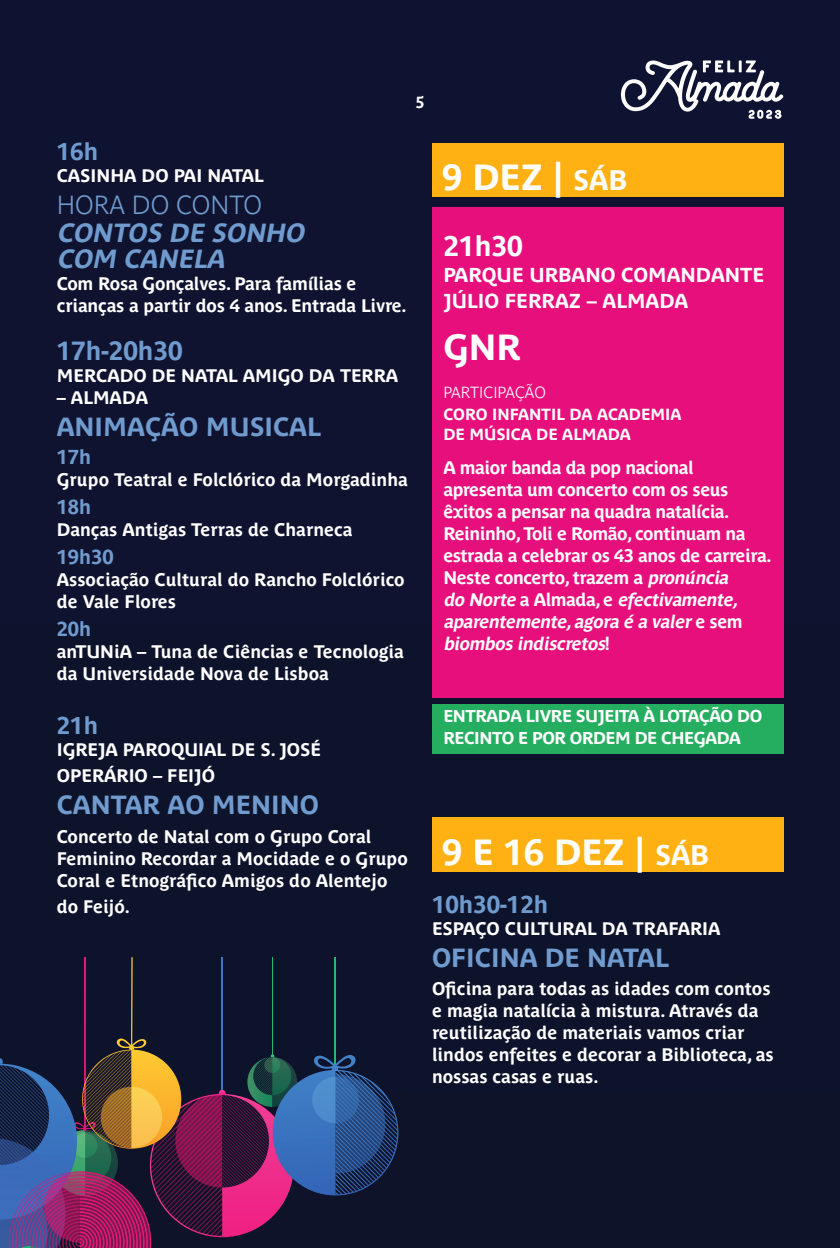
<style>
.page{position:relative;width:840px;height:1248px;background:#fff}
.page>*{position:absolute;margin:0;border:0;box-sizing:border-box;transform-origin:0 0}
.t1{font:700 36px "Parisine Plus Std";color:#fff}
.t2{font:700 28px "Parisine Plus Std";color:#fff}
.t3{font:700 26px "Parisine Plus Std";color:#709bcf}
.t4{font:italic 700 26px/27px "Parisine Plus Std";color:#709bcf}
.t5{font:700 24px "Parisine Plus Std";color:#709bcf}
.t6{font:700 20px/26px "Parisine Plus Std";color:#fff}
.t7{font:700 20px "Parisine Plus Std";color:#709bcf}
.t8{font:700 18px/22px "Parisine Plus Std";color:#fff}
.t9{font:700 18px/22px "Parisine Plus Std";letter-spacing:-.025em;color:#fff}
.t10{font:700 17px "Parisine Plus Std";letter-spacing:-.025em;color:#fff}
.t11{font:700 16px/22px "Parisine Plus Std";color:#fff}
.s1{font-family:"Parisine Std Clair";font-style:normal}
.s2{font-size:28px}
.s3{font-family:"Parisine Std Clair"}
.s4{font-style:italic}
</style>
<div class="page">
<div style="left:0;top:0;width:839px;height:1247px;background:#0f132f"></div>
<svg style="left:620px;top:60px;width:162px;height:59px"></svg>
<div style="left:432px;top:207px;width:350px;height:490px;background:#e70f7c"></div>
<div style="left:432px;top:143px;width:350px;height:54px;background:#ffb113"></div>
<div style="left:432px;top:704px;width:350px;height:27px;background:#26ae60"></div>
<div style="left:432px;top:726px;width:350px;height:27px;background:#26ae60"></div>
<div style="left:432px;top:817px;width:350px;height:27px;background:#ffb113"></div>
<div style="left:432px;top:837px;width:350px;height:34px;background:#ffb113"></div>
<svg style="left:0;top:957px;width:398px;height:290px;background:#392e4c"></svg>
<p class="t11" style="left:415px;top:91px;width:10px">5</p>
<p class="t5" style="left:57px;top:138px;width:43px">16h</p>
<p class="t8" style="left:57px;top:165px;width:208px">CASINHA DO PAI NATAL</p>
<p class="t4" style="left:57px;top:191px;width:254px"><span class="s1">HORA DO CONTO<br></span>CONTOS DE SONHO<br>COM CANELA</p>
<p class="t8" style="left:57px;top:273px;width:351px">Com Rosa Gonçalves. Para famílias e crianças a partir dos 4 anos. Entrada Livre.</p>
<p class="t3" style="left:57px;top:336px;width:127px">17h-20h30</p>
<p class="t8" style="left:57px;top:365px;width:343px">MERCADO DE NATAL AMIGO DA TERRA</p>
<p class="t8" style="left:57px;top:387px;width:93px">– ALMADA</p>
<p class="t3" style="left:57px;top:412px;width:265px">ANIMAÇÃO MUSICAL</p>
<p class="t7" style="left:57px;top:445px;width:36px">17h</p>
<p class="t8" style="left:57px;top:469px;width:352px">Grupo Teatral e Folclórico da Morgadinha</p>
<p class="t7" style="left:57px;top:495px;width:36px">18h</p>
<p class="t8" style="left:57px;top:519px;width:297px">Danças Antigas Terras de Charneca</p>
<p class="t7" style="left:57px;top:545px;width:58px">19h30</p>
<p class="t8" style="left:57px;top:569px;width:349px">Associação Cultural do Rancho Folclórico de Vale Flores</p>
<p class="t7" style="left:57px;top:617px;width:36px">20h</p>
<p class="t8" style="left:57px;top:641px;width:348px">anTUNiA – Tuna de Ciências e Tecnologia da Universidade Nova de Lisboa</p>
<p class="t5" style="left:57px;top:712px;width:43px">21h</p>
<p class="t8" style="left:57px;top:737px;width:266px;line-height:26px">IGREJA PAROQUIAL DE S. JOSÉ<br>OPERÁRIO – FEIJÓ</p>
<p class="t3" style="left:57px;top:790px;width:263px">CANTAR AO MENINO</p>
<p class="t8" style="left:57px;top:825px;width:352px">Concerto de Natal com o Grupo Coral<br>Feminino Recordar a Mocidade e o Grupo<br>Coral e Etnográfico Amigos do Alentejo</p>
<p class="t8" style="left:57px;top:895px;width:75px">do Feijó.</p>
<p class="t1" style="left:442px;top:156px;width:186px">9 DEZ | <span class="s2">SÁB</span></p>
<p class="t2" style="left:443px;top:230px;width:81px">21h30</p>
<p class="t6" style="left:443px;top:262px;width:322px">PARQUE URBANO COMANDANTE<br>JÚLIO FERRAZ – ALMADA</p>
<p class="t1" style="left:443px;top:326px;width:79px">GNR</p>
<p class="t11" style="left:443px;top:381px;width:239px"><span class="s3">PARTICIPAÇÃO<br></span>CORO INFANTIL DA ACADEMIA</p>
<p class="t11" style="left:443px;top:423px;width:189px">DE MÚSICA DE ALMADA</p>
<p class="t9" style="left:443px;top:457px;width:329px">A maior banda da pop nacional apresenta um concerto com os seus êxitos a pensar na quadra natalícia.<br>Reininho, Toli e Romão, continuam na estrada a celebrar os 43 anos de carreira.<br>Neste concerto, trazem a <span class="s4">pronúncia<br>do Norte</span> a A l m a d a , e <span class="s4">efectivamente, aparentemente,agora é a valer</span>e s e m <span class="s4">biombos indiscretos</span>!</p>
<p class="t10" style="left:443px;top:706px;width:320px">ENTRADA LIVRE SUJEITA À LOTAÇÃO DO</p>
<p class="t10" style="left:443px;top:728px;width:299px">RECINTO E POR ORDEM DE CHEGADA</p>
<p class="t1" style="left:442px;top:830px;width:268px">9 E 16 DEZ | <span class="s2">SÁB</span></p>
<p class="t5" style="left:432px;top:890px;width:118px">10h30-12h</p>
<p class="t8" style="left:432px;top:917px;width:290px">ESPAÇO CULTURAL DA TRAFARIA</p>
<p class="t3" style="left:432px;top:942px;width:238px">OFICINA DE NATAL</p>
<p class="t8" style="left:432px;top:977px;width:343px">Oficina para todas as idades com contos e magia natalícia à mistura. Através da reutilização de materiais vamos criar lindos enfeites e decorar a Biblioteca, as nossas casas e ruas.</p>
</div>
